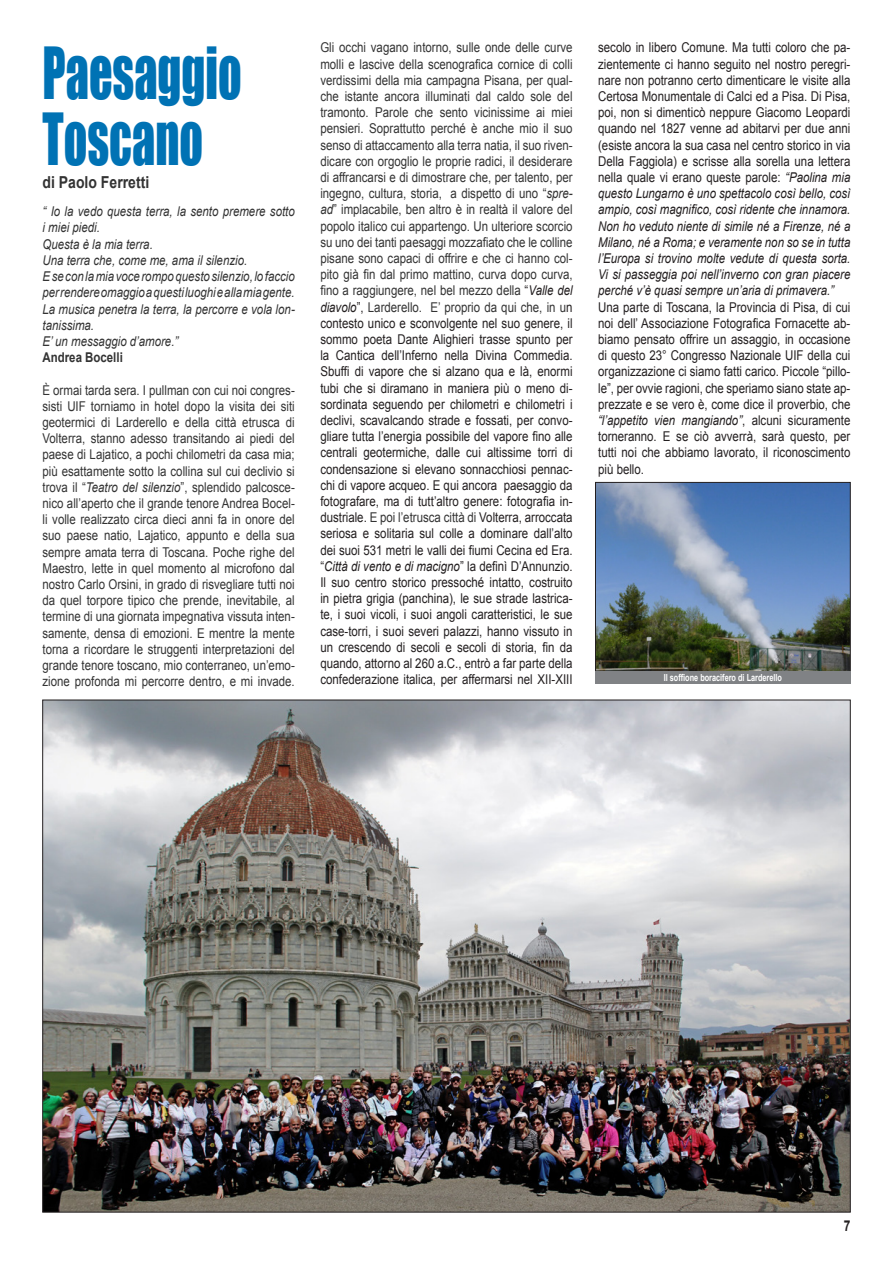
<style>
.page{position:relative;width:893px;height:1263px;background:#fff}
.page>*{position:absolute;margin:0;border:0;box-sizing:border-box;transform-origin:0 0}
.Normale{font:66px "Impact";color:#0072b4;scale:.7 1}
.Normale-2{font:700 16.5px "Arial";color:#333;scale:.85 1}
.t1{font:700 15px "Arial";color:#231f20;scale:.8 1}
.Normale-3{font:13.5px/16.2px "Arial";color:#231f20;text-align:justify;scale:.85 1}
.Normale-4{font:13.5px/16.2px "Arial";color:#333;text-align:justify;scale:.85 1}
.Normale-5{font:italic 13.5px/16.2px "Arial";color:#333;scale:.85 1}
.Normale-6{font:700 13.5px "Arial";color:#333;scale:.85 1}
.Normale-7{font:700 9.75px "Arial";color:#fff;scale:.75 1}
.s1{font-style:italic}
.s2{color:#333}
.s3{font-style:italic;color:#333}
</style>
<div class="page">
<img style="left:597px;top:484px;width:251px;height:187px">
<div style="left:595px;top:482px;width:255px;height:201px;border:1px solid #231f20"></div>
<img style="left:45px;top:702px;width:803px;height:508px">
<div style="left:595px;top:671px;width:255px;height:12px;background:#808285"></div>
<p class="Normale" style="left:43px;top:22px;width:286px">Paesaggio</p>
<p class="Normale" style="left:43px;top:88px;width:231px">Toscano</p>
<p class="Normale-2" style="left:43px;top:171px;width:127px">di Paolo Ferretti</p>
<p class="Normale-5" style="left:43px;top:204px;width:298px">“ Io la vedo questa terra, la sento premere sotto i miei piedi.</p>
<p class="Normale-5" style="left:43px;top:236px;width:131px">Questa è la mia terra.</p>
<p class="Normale-5" style="left:43px;top:252px;width:242px">Una terra che, come me, ama il silenzio.</p>
<p class="Normale-5" style="left:43px;top:268px;width:298px;text-align:justify">E se con la mia voce rompo questo silenzio, lo faccio per rendere omaggio a questi luoghi e alla mia gente.<br>La musica penetra la terra, la percorre e vola lon&shy;tanissima.</p>
<p class="Normale-5" style="left:43px;top:333px;width:161px">E’ un messaggio d’amore.”</p>
<p class="Normale-6" style="left:43px;top:348px;width:96px">Andrea Bocelli</p>
<p class="Normale-4" style="left:43px;top:382px;width:298px">È ormai tarda sera. I pullman con cui noi congres&shy;sisti UIF torniamo in hotel dopo la visita dei siti geotermici di Larderello e della città etrusca di Volterra, stanno adesso transitando ai piedi del paese di Lajatico, a pochi chilometri da casa mia; più esattamente sotto la collina sul cui declivio si trova il “<span class="s1">Teatro del silenzio</span>”, splendido palcosce&shy;nico all’aperto che il grande tenore Andrea Bocel&shy;li volle realizzato circa dieci anni fa in onore del suo paese natio, Lajatico, appunto e della sua sempre amata terra di Toscana. Poche righe del Maestro, lette in quel momento al microfono dal nostro Carlo Orsini, in grado di risvegliare tutti noi da quel torpore tipico che prende, inevitabile, al termine di una giornata impegnativa vissuta inten&shy;samente, densa di emozioni. E mentre la mente torna a ricordare le struggenti interpretazioni del grande tenore toscano, mio conterraneo, un’emo&shy;zione profonda mi percorre dentro, e mi invade.</p>
<p class="Normale-3" style="left:320px;top:40px;width:298px"><span class="s2">Gli occhi vagano intorno, sulle onde delle curve molli e lascive della scenografica cornice di colli verdissimi della mia campagna Pisana, per qual&shy;che istante ancora illuminati dal caldo sole del tramonto. Parole che sento vicinissime ai miei pensieri. Soprattutto perché è anche mio il suo senso di attaccamento alla terra natia, il suo riven&shy;dicare con orgoglio le proprie radici, il desiderare di affrancarsi e di dimostrare che, per talento, per ingegno, cultura, storia, a dispetto di uno “</span><span class="s3">spre&shy;ad</span><span class="s2">” implacabile, ben altro è in realtà il valore del popolo italico cui appartengo. Un ulteriore scorcio su uno dei tanti paesaggi mozzafiato che le colline pisane sono capaci di offrire e che ci hanno col&shy;pito già fin dal primo mattino, curva dopo curva, fino a raggiungere, nel bel mezzo della</span> “<span class="s1">Valle del diavolo</span>”, <span class="s2">Larderello. E’ proprio da qui che, in u</span>n contesto unico e sconvolgente nel suo genere, il sommo poeta Dante Alighieri trasse spunto per la Cantica dell’Inferno nella Divina Commedia.<br>Sbuffi di vapore che si alzano qua e là, enormi tubi che si diramano in maniera più o meno di&shy;sordinata seguendo per chilometri e chilometri i declivi, scavalcando strade e fossati, per convo&shy;gliare tutta l’energia possibile del vapore fino alle centrali geotermiche, dalle cui altissime torri di condensazione si elevano sonnacchiosi pennac&shy;chi di vapore acqueo. E qui ancora paesaggio da fotografare, ma di tutt’altro genere: fotografia in&shy;dustriale. <span class="s2">E poi l’etrusca città di</span> Volterra, arroccata seriosa e solitaria sul colle a dominare dall’alto dei suoi 531 metri le valli dei fiumi Cecina ed Era. “<span class="s1">Città di vento e di macigno</span>” la definì D’Annunzio.<br>Il suo centro storico pressoché intatto, costruito in pietra grigia (panchina), le sue strade lastrica&shy;te, i suoi vicoli, i suoi angoli caratteristici, le sue case-torri, i suoi severi palazzi, hanno vissuto in un crescendo di secoli e secoli di storia, fin da quando, attorno al 260 a.C., entrò a far parte della confederazione italica, per affermarsi nel XII-XIII</p>
<p class="Normale-3" style="left:598px;top:40px;width:298px">secolo in libero Comune. Ma tutti coloro che pa&shy;zientemente ci hanno seguito nel nostro peregri&shy;nare non potranno certo dimenticare le visite alla Certosa Monumentale di Calci ed a Pisa. Di Pisa, poi, non si dimenticò neppure Giacomo Leopardi quando nel 1827 venne ad abitarvi per due anni (esiste ancora la sua casa nel centro storico in via Della Faggiola) e scrisse alla sorella una lettera nella quale vi erano queste parole: <span class="s1">“Paolina mia questo Lungarno è uno spettacolo così bello, così ampio, così magnifico, così ridente che innamora.<br>Non ho veduto niente di simile né a Firenze, né a Milano, né a Roma; e veramente non so se in tutta l’Europa si trovino molte vedute di questa sorta.<br>Vi si passeggia poi nell’inverno con gran piacere perché v’è quasi sempre un’aria di primavera.”</span></p>
<p class="Normale-3" style="left:598px;top:299px;width:298px">Una parte di Toscana, la Provincia di Pisa, di cui noi dell’ Associazione Fotografica Fornacette ab&shy;biamo pensato offrire un assaggio, in occasione di questo 23° Congresso Nazionale UIF della cui organizzazione ci siamo fatti carico. Piccole “pillo&shy;le”, per ovvie ragioni, che speriamo siano state ap&shy;prezzate e se vero è, come dice il proverbio, che <span class="s1">“l’appetito vien mangiando”</span>, alcuni sicuramente torneranno. E se ciò avverrà, sarà questo, per tutti noi che abbiamo lavorato, il riconoscimento più bello.</p>
<p class="Normale-7" style="left:664px;top:671px;width:159px">Il soffione boracifero di Larderello</p>
<p class="t1" style="left:844px;top:1216px;width:10px">7</p>
</div>
